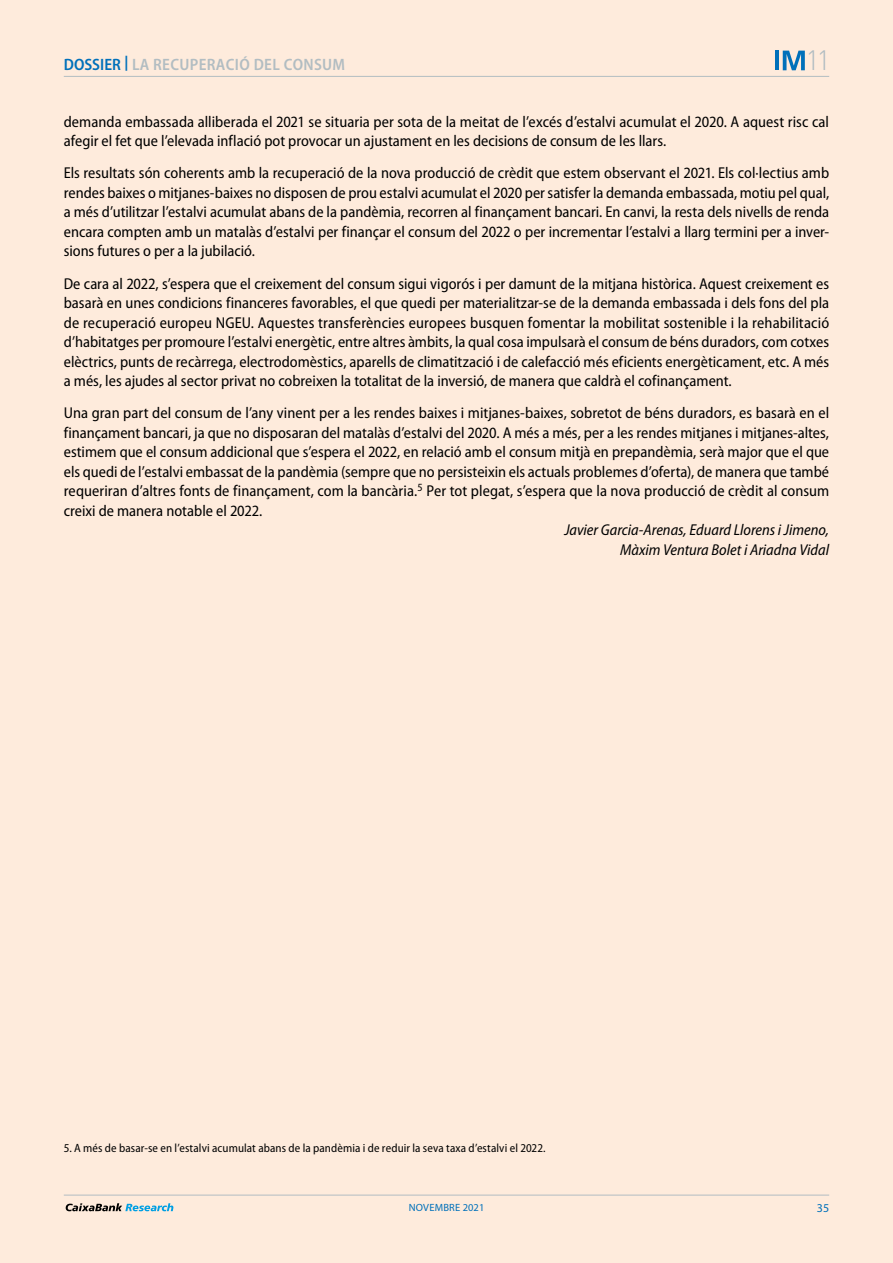
<style>
.page{position:relative;width:893px;height:1263px;background:#fff}
.page>*{position:absolute;margin:0;border:0;box-sizing:border-box;transform-origin:0 0}
.t1{font:300 27.6px "DIN Pro";color:#b2bdc2}
.t2{font:600 semi-condensed 16.5px "Myriad Pro";letter-spacing:.02em;color:#b2bdc2}
.t3{font:semi-condensed 15.75px/19.5px "Myriad Pro";color:#000;text-align:justify}
.t4{font:italic semi-condensed 15.75px/19.5px "Myriad Pro";color:#000;text-align:right}
.t5{font:semi-condensed 12px "Myriad Pro";letter-spacing:.01em;color:#000}
.t6{font:12px "Myriad Pro";color:#0070ba}
.t7{font:10.5px "Myriad Pro";letter-spacing:.02em;color:#0070ba}
.s1{color:#0070ba}
</style>
<div class="page">
<div style="left:1px;top:0;width:892px;height:1263px;background:#feebdc"></div>
<hr style="left:64px;top:76px;width:765px;height:1px;background:#b2bdc2">
<hr style="left:64px;top:1195px;width:765px;height:1px;background:#b2bdc2">
<svg style="left:66px;top:1203px;width:107px;height:8px"></svg>
<svg style="left:783px;top:51px;width:22px;height:19px"></svg>
<hr style="left:775px;top:51px;width:4px;height:19px;background:#0070ba">
<p class="t2" style="left:64px;top:55px;width:283px"><span class="s1">DOSSIER</span> <sup>|</sup> LA RECUPERACIÓ DEL CONSUM</p>
<h1 class="t1" style="left:806px;top:39px;width:26px">11</h1>
<p class="t3" style="left:64px;top:112px;width:767px">demanda embassada alliberada el 2021 se situaria per sota de la meitat de l’excés d’estalvi acumulat el 2020. A aquest risc cal afegir el fet que l’elevada inflació pot provocar un ajustament en les decisions de consum de les llars.</p>
<p class="t3" style="left:64px;top:164px;width:767px">Els resultats són coherents amb la recuperació de la nova producció de crèdit que estem observant el 2021. Els col·lectius amb rendes baixes o mitjanes-baixes no disposen de prou estalvi acumulat el 2020 per satisfer la demanda embassada, motiu pel qual, a més d’utilitzar l’estalvi acumulat abans de la pandèmia, recorren al finançament bancari. En canvi, la resta dels nivells de renda encara compten amb un matalàs d’estalvi per finançar el consum del 2022 o per incrementar l’estalvi a llarg termini per a inver&shy;sions futures o per a la jubilació.</p>
<p class="t3" style="left:64px;top:274px;width:767px">De cara al 2022, s’espera que el creixement del consum sigui vigorós i per damunt de la mitjana històrica. Aquest creixement es basarà en unes condicions financeres favorables, el que quedi per materialitzar-se de la demanda embassada i dels fons del pla de recuperació europeu NGEU. Aquestes transferències europees busquen fomentar la mobilitat sostenible i la rehabilitació d’habitatges per promoure l’estalvi energètic, entre altres àmbits, la qual cosa impulsarà el consum de béns duradors, com cotxes elèctrics, punts de recàrrega, electrodomèstics, aparells de climatització i de calefacció més eficients energèticament, etc. A més a més, les ajudes al sector privat no cobreixen la totalitat de la inversió, de manera que caldrà el cofinançament.</p>
<p class="t3" style="left:64px;top:404px;width:767px">Una gran part del consum de l’any vinent per a les rendes baixes i mitjanes-baixes, sobretot de béns duradors, es basarà en el finançament bancari, ja que no disposaran del matalàs d’estalvi del 2020. A més a més, per a les rendes mitjanes i mitjanes-altes, estimem que el consum addicional que s’espera el 2022, en relació amb el consum mitjà en prepandèmia, serà major que el que els quedi de l’estalvi embassat de la pandèmia (sempre que no persisteixin els actuals problemes d’oferta), de manera que també requeriran d’altres fonts de finançament, com la bancària.<sup>5</sup> Per tot plegat, s’espera que la nova producció de crèdit al consum creixi de manera notable el 2022.</p>
<p class="t4" style="left:564px;top:521px;width:266px">Javier Garcia-Arenas, Eduard Llorens i Jimeno,<br>Màxim Ventura Bolet i Ariadna Vidal</p>
<p class="t5" style="left:64px;top:1142px;width:483px">5. A més de basar-se en l’estalvi acumulat abans de la pandèmia i de reduir la seva taxa d’estalvi el 2022.</p>
<p class="t7" style="left:409px;top:1201px;width:77px">NOVEMBRE 2021</p>
<p class="t6" style="left:817px;top:1201px;width:14px">35</p>
</div>
